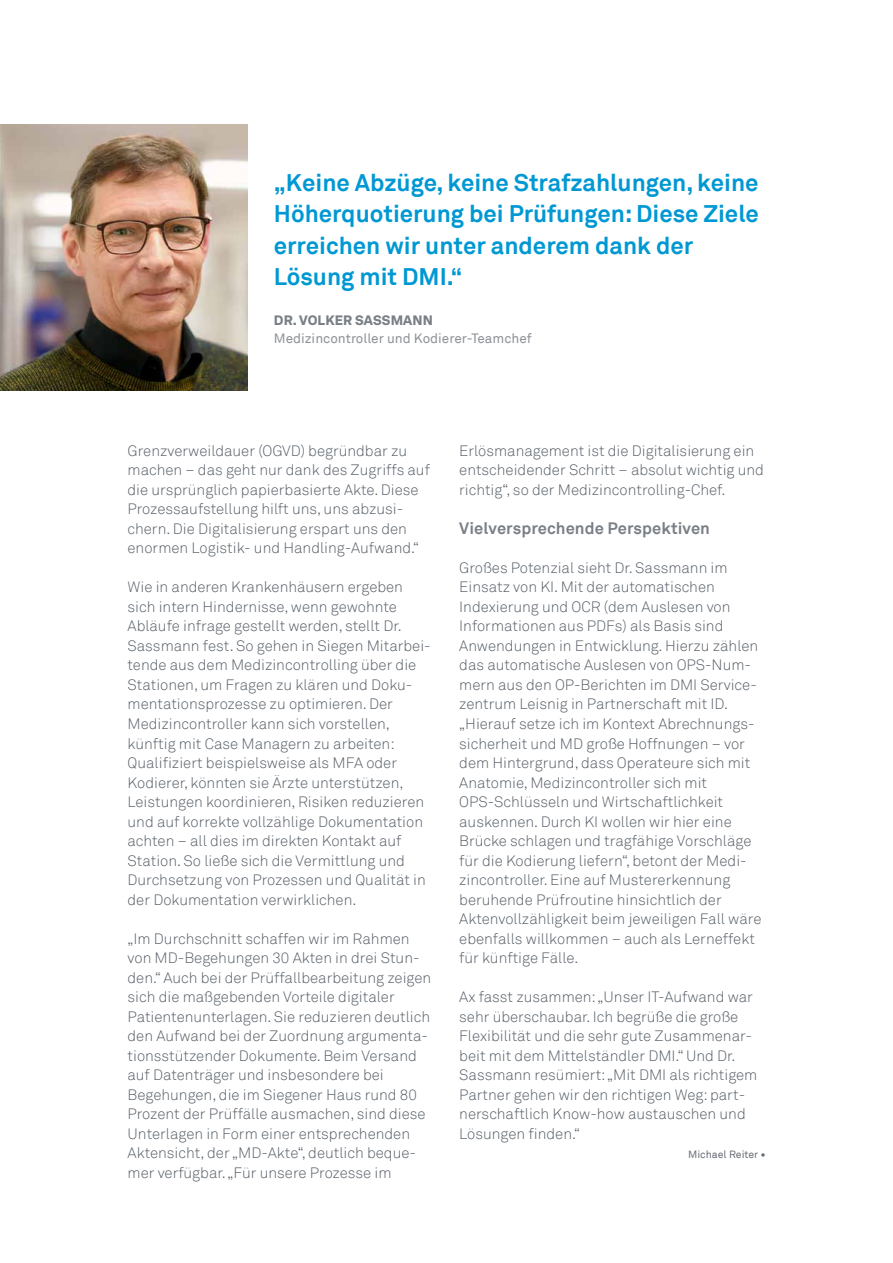
<style>
.page{position:relative;width:893px;height:1263px;background:#fff}
.page>*{position:absolute;margin:0;border:0;box-sizing:border-box;transform-origin:0 0}
.t1{font:700 24px/31.5px "Akkurat";color:#0098d3}
.t2{font:700 16.5px "Akkurat";letter-spacing:.005em;color:#7a8087}
.t3{font:300 15px/19.5px "Akkurat";color:#565f67}
.t4{font:13.5px "Akkurat";color:#8e9298}
.t5{font:900 13.5px "Akkurat LL";letter-spacing:.01em;color:#7a8087}
.t6{font:10.5px "Akkurat";color:#686f77}
.s1{font-family:"Akkurat LL";font-weight:900}
</style>
<div class="page">
<img style="left:0;top:124px;width:248px;height:267px">
<h1 class="t1" style="left:274px;top:166px;width:486px">„Keine Abzüge, keine Strafzahlungen, keine Höherquotierung bei Prüfungen: Diese Ziele erreichen wir unter anderem dank der Lösung mit DMI.“</h1>
<p class="t5" style="left:274px;top:309px;width:161px">DR. VOLKER SASSMANN</p>
<p class="t4" style="left:274px;top:331px;width:259px">Medizincontroller und Kodierer-Teamchef</p>
<p class="t3" style="left:128px;top:441px;width:304px">Grenzverweildauer (OGVD) begründbar zu machen – das geht nur dank des Zugriffs auf die ursprünglich papierbasierte Akte. Diese Prozessaufstellung hilft uns, uns abzusi&shy;chern. Die Digitalisierung erspart uns den enormen Logistik- und Handling-Aufwand.“</p>
<p class="t3" style="left:128px;top:578px;width:305px">Wie in anderen Krankenhäusern ergeben sich intern Hindernisse, wenn gewohnte Abläufe infrage gestellt werden, stellt Dr.<br>Sassmann fest. So gehen in Siegen Mitarbei&shy;tende aus dem Medizincontrolling über die Stationen, um Fragen zu klären und Doku&shy;mentationsprozesse zu optimieren. Der Medizincontroller kann sich vorstellen, künftig mit Case Managern zu arbeiten:<br>Qualifiziert beispielsweise als MFA oder Kodierer, könnten sie Ärzte unterstützen, Leistungen koordinieren, Risiken reduzieren und auf korrekte vollzählige Dokumentation achten – all dies im direkten Kontakt auf Station. So ließe sich die Vermittlung und Durchsetzung von Prozessen und Qualität in der Dokumentation verwirklichen.</p>
<p class="t3" style="left:128px;top:929px;width:305px">„Im Durchschnitt schaffen wir im Rahmen von MD-Begehungen 30 Akten in drei Stun&shy;den.“ Auch bei der Prüffallbearbeitung zeigen sich die maßgebenden Vorteile digitaler Patientenunterlagen. Sie reduzieren deutlich den Aufwand bei der Zuordnung argumenta&shy;tionsstützender Dokumente. Beim Versand auf Datenträger und insbesondere bei Begehungen, die im Siegener Haus rund 80<br>Prozent der Prüffälle ausmachen, sind diese Unterlagen in Form einer entsprechenden Aktensicht, der „MD-Akte“, deutlich beque&shy;mer verfügbar. „Für unsere Prozesse im</p>
<p class="t3" style="left:459px;top:441px;width:306px">Erlösmanagement ist die Digitalisierung ein entscheidender Schritt – absolut wichtig und richtig“, so der Medizincontrolling-Chef.</p>
<p class="t2" style="left:459px;top:518px;width:252px">Vielversprechende Perspektiven</p>
<p class="t3" style="left:459px;top:558px;width:304px">Großes Potenzial sieht Dr. Sassmann im Einsatz von KI. Mit der automatischen Indexierung und OCR (dem Auslesen von Informationen aus PDFs) als Basis sind Anwendungen in Entwicklung. Hierzu zählen das automatische Auslesen von OPS-Num&shy;mern aus den OP-Berichten im DMI Service&shy;zentrum Leisnig in Partnerschaft mit ID. „Hierauf setze ich im Kontext Abrechnungs&shy;sicherheit und MD große Hoffnungen – vor dem Hintergrund, dass Operateure sich mit Anatomie, Medizincontroller sich mit OPS-Schlüsseln und Wirtschaftlichkeit auskennen. Durch KI wollen wir hier eine Brücke schlagen und tragfähige Vorschläge für die Kodierung liefern“, betont der Medi&shy;zincontroller. Eine auf Mustererkennung beruhende Prüfroutine hinsichtlich der Aktenvollzähligkeit beim jeweiligen Fall wäre ebenfalls willkommen – auch als Lerneffekt für künftige Fälle.</p>
<p class="t3" style="left:459px;top:987px;width:300px">Ax fasst zusammen: „Unser IT-Aufwand war sehr überschaubar. Ich begrüße die große Flexibilität und die sehr gute Zusammenar&shy;beit mit dem Mittelständler DMI.“ Und Dr.<br>Sassmann resümiert: „Mit DMI als richtigem Partner gehen wir den richtigen Weg: part&shy;nerschaftlich Know-how austauschen und Lösungen finden.“</p>
<p class="t6" style="left:688px;top:1148px;width:79px">Michael Reiter <span class="s1">•</span></p>
</div>
